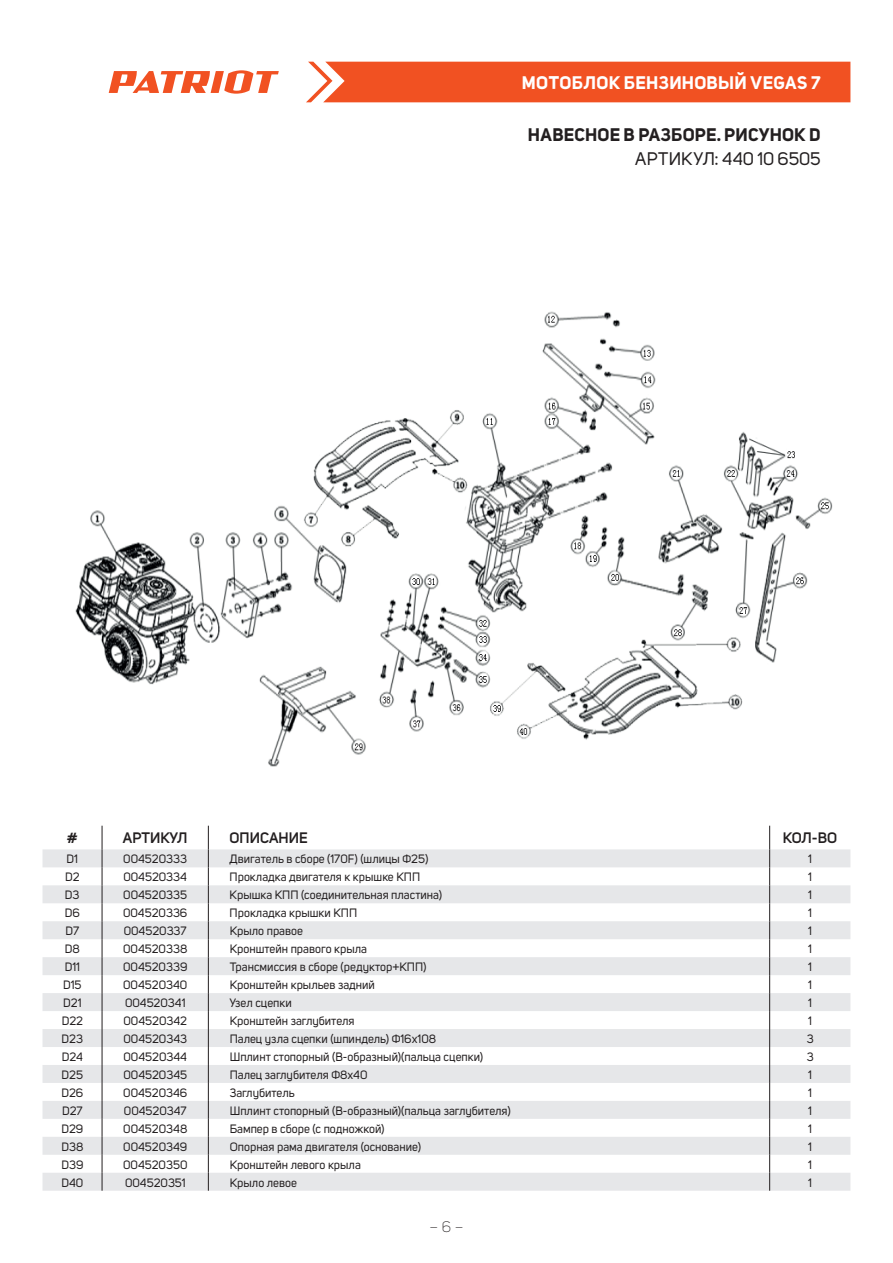
<style>
.page{position:relative;width:893px;height:1263px;background:#fff}
.page>*{position:absolute;margin:0;border:0;box-sizing:border-box;transform-origin:0 0}
.t1{font:700 18px "Uni Sans";letter-spacing:.005em;color:#231f20}
.t2{font:700 18px "Uni Sans";letter-spacing:.015em;color:#fff}
.t3{font:18px "Uni Sans";color:#231f20}
.t4{font:600 15px "Uni Sans";color:#231f20}
.t5{font:300 15px "Uni Sans";color:#231f20}
.t6{font:12px "Uni Sans";color:#231f20}
</style>
<div class="page">
<div style="left:306px;top:62px;width:544px;height:40px;background:#f15122"></div>
<svg style="left:109px;top:70px;width:170px;height:24px"></svg>
<svg style="left:43px;top:849px;width:807px;height:342px;fill:#e7e8e9"></svg>
<svg style="left:102px;top:826px;width:1px;height:365px"></svg>
<svg style="left:208px;top:826px;width:1px;height:365px"></svg>
<svg style="left:769px;top:826px;width:1px;height:365px"></svg>
<img style="left:75px;top:311px;width:758px;height:456px">
<h1 class="t2" style="left:522px;top:72px;width:300px">МОТОБЛОК БЕНЗИНОВЫЙ VEGAS 7</h1>
<h1 class="t1" style="left:528px;top:123px;width:294px">НАВЕСНОЕ В РАЗБОРЕ. РИСУНОК D</h1>
<h1 class="t3" style="left:635px;top:148px;width:187px">АРТИКУЛ: 440 10 6505</h1>
<p class="t4" style="left:67px;top:829px;width:12px">#</p>
<p class="t4" style="left:123px;top:829px;width:66px">АРТИКУЛ</p>
<p class="t4" style="left:230px;top:829px;width:80px">ОПИСАНИЕ</p>
<p class="t4" style="left:783px;top:829px;width:56px">КОЛ-ВО</p>
<p class="t6" style="left:67px;top:852px;width:13px">D1</p>
<p class="t6" style="left:123px;top:852px;width:65px">004520333</p>
<p class="t6" style="left:230px;top:852px;width:200px">Двигатель в сборе (170F) (шлицы Ф25)</p>
<p class="t6" style="left:808px;top:852px;width:5px">1</p>
<p class="t6" style="left:65px;top:870px;width:16px">D2</p>
<p class="t6" style="left:123px;top:870px;width:65px">004520334</p>
<p class="t6" style="left:230px;top:870px;width:192px">Прокладка двигателя к крышке КПП</p>
<p class="t6" style="left:808px;top:870px;width:5px">1</p>
<p class="t6" style="left:65px;top:888px;width:16px">D3</p>
<p class="t6" style="left:123px;top:888px;width:65px">004520335</p>
<p class="t6" style="left:230px;top:888px;width:214px">Крышка КПП (соединительная пластина)</p>
<p class="t6" style="left:808px;top:888px;width:5px">1</p>
<p class="t6" style="left:65px;top:906px;width:17px">D6</p>
<p class="t6" style="left:123px;top:906px;width:66px">004520336</p>
<p class="t6" style="left:230px;top:906px;width:129px">Прокладка крышки КПП</p>
<p class="t6" style="left:808px;top:906px;width:5px">1</p>
<p class="t6" style="left:65px;top:924px;width:15px">D7</p>
<p class="t6" style="left:124px;top:924px;width:65px">004520337</p>
<p class="t6" style="left:230px;top:924px;width:75px">Крыло правое</p>
<p class="t6" style="left:808px;top:924px;width:5px">1</p>
<p class="t6" style="left:65px;top:942px;width:17px">D8</p>
<p class="t6" style="left:123px;top:942px;width:66px">004520338</p>
<p class="t6" style="left:230px;top:942px;width:139px">Кронштейн правого крыла</p>
<p class="t6" style="left:808px;top:942px;width:5px">1</p>
<p class="t6" style="left:65px;top:960px;width:17px">D11</p>
<p class="t6" style="left:123px;top:960px;width:66px">004520339</p>
<p class="t6" style="left:230px;top:960px;width:198px">Трансмиссия в сборе (редуктор+КПП)</p>
<p class="t6" style="left:808px;top:960px;width:5px">1</p>
<p class="t6" style="left:63px;top:978px;width:20px">D15</p>
<p class="t6" style="left:123px;top:978px;width:66px">004520340</p>
<p class="t6" style="left:230px;top:978px;width:147px">Кронштейн крыльев задний</p>
<p class="t6" style="left:808px;top:978px;width:5px">1</p>
<p class="t6" style="left:63px;top:996px;width:20px">D21</p>
<p class="t6" style="left:125px;top:996px;width:62px">004520341</p>
<p class="t6" style="left:230px;top:996px;width:64px">Узел сцепки</p>
<p class="t6" style="left:808px;top:996px;width:5px">1</p>
<p class="t6" style="left:62px;top:1014px;width:23px">D22</p>
<p class="t6" style="left:123px;top:1014px;width:65px">004520342</p>
<p class="t6" style="left:230px;top:1014px;width:126px">Кронштейн заглубителя</p>
<p class="t6" style="left:808px;top:1014px;width:5px">1</p>
<p class="t6" style="left:62px;top:1032px;width:23px">D23</p>
<p class="t6" style="left:123px;top:1032px;width:65px">004520343</p>
<p class="t6" style="left:230px;top:1032px;width:208px">Палец узла сцепки (шпиндель) Ф16х108</p>
<p class="t6" style="left:807px;top:1032px;width:8px">3</p>
<p class="t6" style="left:62px;top:1050px;width:22px">D24</p>
<p class="t6" style="left:124px;top:1050px;width:65px">004520344</p>
<p class="t6" style="left:230px;top:1050px;width:255px">Шплинт стопорный (В-образный)(пальца сцепки)</p>
<p class="t6" style="left:807px;top:1050px;width:8px">3</p>
<p class="t6" style="left:62px;top:1067px;width:23px">D25</p>
<p class="t6" style="left:123px;top:1067px;width:65px">004520345</p>
<p class="t6" style="left:230px;top:1067px;width:139px">Палец заглубителя Ф8х40</p>
<p class="t6" style="left:808px;top:1067px;width:5px">1</p>
<p class="t6" style="left:61px;top:1085px;width:23px">D26</p>
<p class="t6" style="left:123px;top:1085px;width:66px">004520346</p>
<p class="t6" style="left:230px;top:1085px;width:67px">Заглубитель</p>
<p class="t6" style="left:808px;top:1085px;width:5px">1</p>
<p class="t6" style="left:62px;top:1103px;width:22px">D27</p>
<p class="t6" style="left:124px;top:1103px;width:64px">004520347</p>
<p class="t6" style="left:230px;top:1103px;width:282px">Шплинт стопорный (В-образный)(пальца заглубителя)</p>
<p class="t6" style="left:808px;top:1103px;width:5px">1</p>
<p class="t6" style="left:61px;top:1121px;width:23px">D29</p>
<p class="t6" style="left:123px;top:1121px;width:66px">004520348</p>
<p class="t6" style="left:230px;top:1121px;width:156px">Бампер в сборе (с подножкой)</p>
<p class="t6" style="left:808px;top:1121px;width:5px">1</p>
<p class="t6" style="left:61px;top:1139px;width:23px">D38</p>
<p class="t6" style="left:123px;top:1139px;width:66px">004520349</p>
<p class="t6" style="left:230px;top:1139px;width:193px">Опорная рама двигателя (основание)</p>
<p class="t6" style="left:808px;top:1139px;width:5px">1</p>
<p class="t6" style="left:61px;top:1157px;width:24px">D39</p>
<p class="t6" style="left:123px;top:1157px;width:66px">004520350</p>
<p class="t6" style="left:230px;top:1157px;width:133px">Кронштейн левого крыла</p>
<p class="t6" style="left:808px;top:1157px;width:5px">1</p>
<p class="t6" style="left:61px;top:1175px;width:23px">D40</p>
<p class="t6" style="left:125px;top:1175px;width:62px">004520351</p>
<p class="t6" style="left:230px;top:1175px;width:69px">Крыло левое</p>
<p class="t6" style="left:808px;top:1175px;width:5px">1</p>
<p class="t5" style="left:429px;top:1218px;width:35px">– 6 –</p>
</div>
